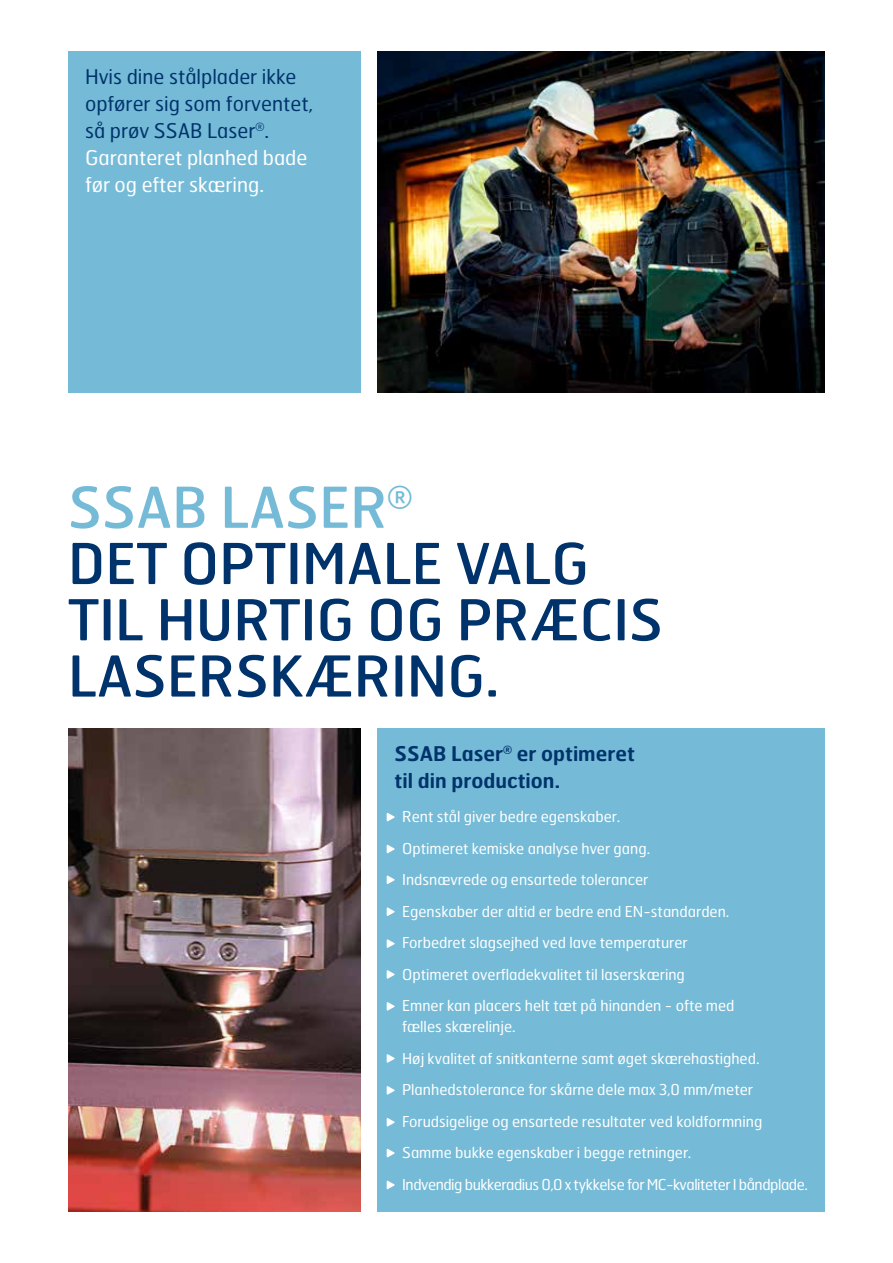
<style>
.page{position:relative;width:893px;height:1263px;background:#fff}
.page>*{position:absolute;margin:0;border:0;box-sizing:border-box;transform-origin:0 0}
.t1{font:56.25px/56.2px "Hermes FB";color:#00336b}
.t2{font:20.25px/27px "Hermes FB";color:#00336b}
.t3{font:600 20.25px/27px "Hermes FB";color:#00336b}
.t4{font:15px/31.5px "Hermes FB";color:#fff}
.s1{color:#fff}
.s2{color:#75bbd7}
</style>
<div class="page">
<img style="left:378px;top:51px;width:447px;height:341px">
<div style="left:378px;top:728px;width:447px;height:484px;background:#75bbd7"></div>
<div style="left:68px;top:51px;width:293px;height:341px;background:#75bbd7"></div>
<img style="left:68px;top:728px;width:293px;height:484px">
<svg style="left:387px;top:813px;width:8px;height:9px"></svg>
<svg style="left:387px;top:844px;width:8px;height:9px"></svg>
<svg style="left:387px;top:875px;width:8px;height:9px"></svg>
<svg style="left:387px;top:907px;width:8px;height:9px"></svg>
<svg style="left:387px;top:939px;width:8px;height:9px"></svg>
<svg style="left:387px;top:970px;width:8px;height:9px"></svg>
<svg style="left:387px;top:1002px;width:8px;height:9px"></svg>
<svg style="left:387px;top:1054px;width:8px;height:9px"></svg>
<svg style="left:387px;top:1086px;width:8px;height:9px"></svg>
<svg style="left:387px;top:1118px;width:8px;height:9px"></svg>
<svg style="left:387px;top:1148px;width:8px;height:9px"></svg>
<svg style="left:387px;top:1180px;width:8px;height:9px"></svg>
<h2 class="t2" style="left:85px;top:62px;width:230px">Hvis dine stålplader ikke opfører sig som forventet, så prøv SSAB Laser<sup>®</sup>.<br><span class="s1">Garanteret planhed bade før og efter skæring.</span></h2>
<h1 class="t1" style="left:68px;top:477px;width:597px"><span class="s2">SSAB LASER</span><sup>®<br></sup>DET OPTIMALE VALG<br>TIL HURTIG OG PRÆCIS<br>LASERSKÆRING.</h1>
<h2 class="t3" style="left:395px;top:739px;width:242px">SSAB Laser<sup>®</sup> er optimeret til din production.</h2>
<p class="t4" style="left:402px;top:801px;width:334px">Rent stål giver bedre egenskaber.<br>Optimeret kemiske analyse hver gang.<br>Indsnævrede og ensartede tolerancer<br>Egenskaber der altid er bedre end EN-standarden.<br>Forbedret slagsejhed ved lave temperaturer Optimeret overfladekvalitet til laserskæring<br>Emner kan placers helt tæt på hinanden - ofte med</p>
<p class="t4" style="left:402px;top:1011px;width:407px">fælles skærelinje.<br>Høj kvalitet af snitkanterne samt øget skærehastighed.<br>Planhedstolerance for skårne dele max 3,0 mm/meter Forudsigelige og ensartede resultater ved koldformning Samme bukke egenskaber i begge retninger.<br>Indvendig bukkeradius 0,0 x tykkelse for MC-kvaliteter I båndplade.</p>
</div>
